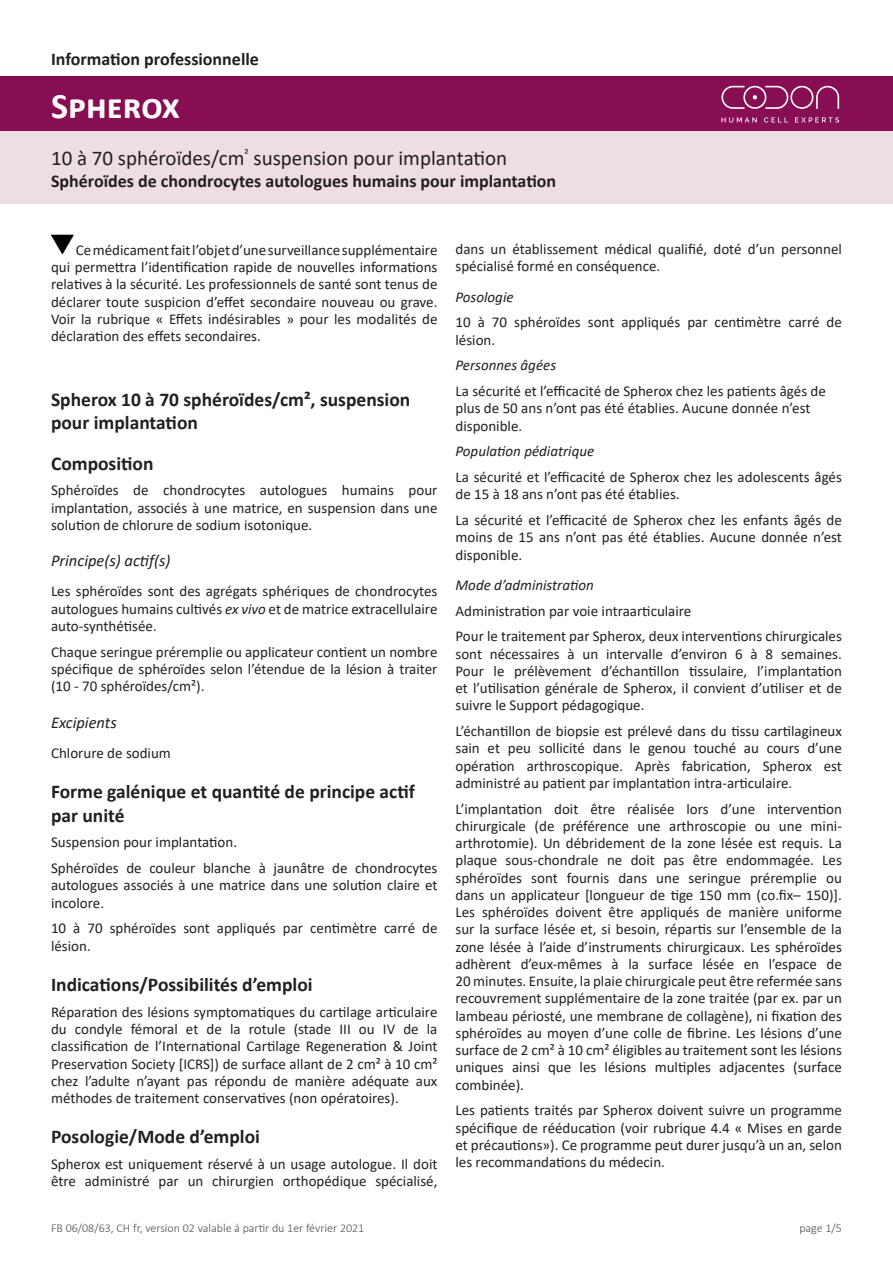
<style>
.page{position:relative;width:893px;height:1263px;background:#fff}
.page>*{position:absolute;margin:0;border:0;box-sizing:border-box;transform-origin:0 0}
.t1{font:700 36px "Calibri";color:#fff}
.t2{font:21px "Calibri";color:#231f20}
.t3{font:700 19.5px/23.4px "Calibri";color:#231f20}
.t4{font:700 18px "Calibri";color:#231f20}
.t5{font:italic 16.5px "Calibri";color:#231f20}
.t6{font:15px/17.2px "Calibri";color:#231f20;text-align:justify}
.t7{font:italic 15px "Calibri";color:#231f20}
.t8{font:300 12px "Calibri";color:#4b4c4d}
.s1{font-style:italic}
</style>
<div class="page">
<img style="left:51px;top:235px;width:23px;height:19px">
<div style="left:0;top:77px;width:893px;height:55px;background:#880e53"></div>
<svg style="left:721px;top:117px;width:36px;height:6px"></svg>
<svg style="left:764px;top:117px;width:24px;height:6px"></svg>
<svg style="left:795px;top:117px;width:44px;height:6px"></svg>
<svg style="left:721px;top:86px;width:118px;height:23px"></svg>
<div style="left:0;top:132px;width:893px;height:72px;background:#eddee3"></div>
<p class="t4" style="left:51px;top:46px;width:209px">Information professionnelle</p>
<h1 class="t1" style="left:51px;top:80px;width:130px">Spherox</h1>
<h2 class="t2" style="left:51px;top:143px;width:458px">10 à 70 sphéroïdes/cm<sup>²</sup> suspension pour implantation</h2>
<p class="t4" style="left:51px;top:168px;width:507px">Sphéroïdes de chondrocytes autologues humains pour implantation</p>
<p class="t6" style="left:51px;top:241px;width:388px;text-indent:25px">Ce médicament fait l’objet d’une surveillance supplémentaire qui permettra l’identification rapide de nouvelles informations relatives à la sécurité. Les professionnels de santé sont tenus de déclarer toute suspicion d’effet secondaire nouveau ou grave.<br>Voir la rubrique « Effets indésirables » pour les modalités de déclaration des effets secondaires.</p>
<h3 class="t3" style="left:51px;top:387px;width:361px">Spherox 10 à 70 sphéroïdes/cm², suspension pour implantation</h3>
<h3 class="t3" style="left:51px;top:451px;width:104px">Composition</h3>
<p class="t6" style="left:51px;top:481px;width:388px">Sphéroïdes de chondrocytes autologues humains pour implantation, associés à une matrice, en suspension dans une solution de chlorure de sodium isotonique.</p>
<p class="t5" style="left:51px;top:549px;width:121px">Principe(s) actif(s)</p>
<p class="t6" style="left:51px;top:582px;width:388px">Les sphéroïdes sont des agrégats sphériques de chondrocytes autologues humains cultivés <span class="s1">ex vivo</span> et de matrice extracellulaire auto-synthétisée.</p>
<p class="t6" style="left:51px;top:643px;width:388px">Chaque seringue préremplie ou applicateur contient un nombre spécifique de sphéroïdes selon l’étendue de la lésion à traiter (10 - 70 sphéroïdes/cm²).</p>
<p class="t5" style="left:51px;top:711px;width:67px">Excipients</p>
<p class="t6" style="left:51px;top:744px;width:121px">Chlorure de sodium</p>
<h3 class="t3" style="left:51px;top:780px;width:365px">Forme galénique et quantité de principe actif par unité</h3>
<p class="t6" style="left:51px;top:829px;width:388px;line-height:25.8px">Suspension pour implantation.<br>Sphéroïdes de couleur blanche à jaunâtre de chondrocytes</p>
<p class="t6" style="left:51px;top:876px;width:388px">autologues associés à une matrice dans une solution claire et incolore.</p>
<p class="t6" style="left:51px;top:919px;width:388px">10 à 70 sphéroïdes sont appliqués par centimètre carré de lésion.</p>
<h3 class="t3" style="left:51px;top:972px;width:263px">Indications/Possibilités d’emploi</h3>
<p class="t6" style="left:51px;top:1003px;width:388px">Réparation des lésions symptomatiques du cartilage articulaire du condyle fémoral et de la rotule (stade III ou IV de la classification de l’International Cartilage Regeneration &amp; Joint Preservation Society [ICRS]) de surface allant de 2 cm² à 10 cm² chez l’adulte n’ayant pas répondu de manière adéquate aux méthodes de traitement conservatives (non opératoires).</p>
<h3 class="t3" style="left:51px;top:1125px;width:210px">Posologie/Mode d’emploi</h3>
<p class="t6" style="left:51px;top:1155px;width:388px">Spherox est uniquement réservé à un usage autologue. Il doit être administré par un chirurgien orthopédique spécialisé,</p>
<p class="t8" style="left:51px;top:1220px;width:315px">FB 06/08/63, CH fr, version 02 valable á partir du 1er février 2021</p>
<p class="t6" style="left:455px;top:240px;width:388px">dans un établissement médical qualifié, doté d’un personnel spécialisé formé en conséquence.</p>
<p class="t7" style="left:455px;top:286px;width:60px">Posologie</p>
<p class="t6" style="left:455px;top:313px;width:388px">10 à 70 sphéroïdes sont appliqués par centimètre carré de lésion.</p>
<p class="t7" style="left:455px;top:355px;width:102px">Personnes âgées</p>
<p class="t6" style="left:455px;top:382px;width:372px;text-align:left">La sécurité et l’efficacité de Spherox chez les patients âgés de plus de 50 ans n’ont pas été établies. Aucune donnée n’est disponible.</p>
<p class="t7" style="left:455px;top:441px;width:140px">Population pédiatrique</p>
<p class="t6" style="left:455px;top:468px;width:388px">La sécurité et l’efficacité de Spherox chez les adolescents âgés de 15 à 18 ans n’ont pas été établies.</p>
<p class="t6" style="left:455px;top:511px;width:388px">La sécurité et l’efficacité de Spherox chez les enfants âgés de moins de 15 ans n’ont pas été établies. Aucune donnée n’est disponible.</p>
<p class="t7" style="left:455px;top:574px;width:140px">Mode d’administration</p>
<p class="t6" style="left:455px;top:597px;width:388px;line-height:25.8px">Administration par voie intraarticulaire<br>Pour le traitement par Spherox, deux interventions chirurgicales</p>
<p class="t6" style="left:455px;top:645px;width:388px">sont nécessaires à un intervalle d’environ 6 à 8 semaines.<br>Pour le prélèvement d’échantillon tissulaire, l’implantation et l’utilisation générale de Spherox, il convient d’utiliser et de suivre le Support pédagogique.</p>
<p class="t6" style="left:455px;top:722px;width:388px">L’échantillon de biopsie est prélevé dans du tissu cartilagineux sain et peu sollicité dans le genou touché au cours d’une opération arthroscopique. Après fabrication, Spherox est administré au patient par implantation intra-articulaire.</p>
<p class="t6" style="left:455px;top:800px;width:388px">L’implantation doit être réalisée lors d’une intervention chirurgicale (de préférence une arthroscopie ou une mini&shy;arthrotomie). Un débridement de la zone lésée est requis. La plaque sous-chondrale ne doit pas être endommagée. Les sphéroïdes sont fournis dans une seringue préremplie ou dans un applicateur [longueur de tige 150 mm (co.fix– 150)].<br>Les sphéroïdes doivent être appliqués de manière uniforme sur la surface lésée et, si besoin, répartis sur l’ensemble de la zone lésée à l’aide d’instruments chirurgicaux. Les sphéroïdes adhèrent d’eux-mêmes à la surface lésée en l’espace de 20 minutes. Ensuite, la plaie chirurgicale peut être refermée sans recouvrement supplémentaire de la zone traitée (par ex. par un lambeau périosté, une membrane de collagène), ni fixation des sphéroïdes au moyen d’une colle de fibrine. Les lésions d’une surface de 2 cm² à 10 cm² éligibles au traitement sont les lésions uniques ainsi que les lésions multiples adjacentes (surface combinée).</p>
<p class="t6" style="left:455px;top:1101px;width:388px">Les patients traités par Spherox doivent suivre un programme spécifique de rééducation (voir rubrique 4.4 « Mises en garde et précautions»). Ce programme peut durer jusqu’à un an, selon les recommandations du médecin.</p>
<p class="t8" style="left:799px;top:1220px;width:44px">page 1/5</p>
</div>
